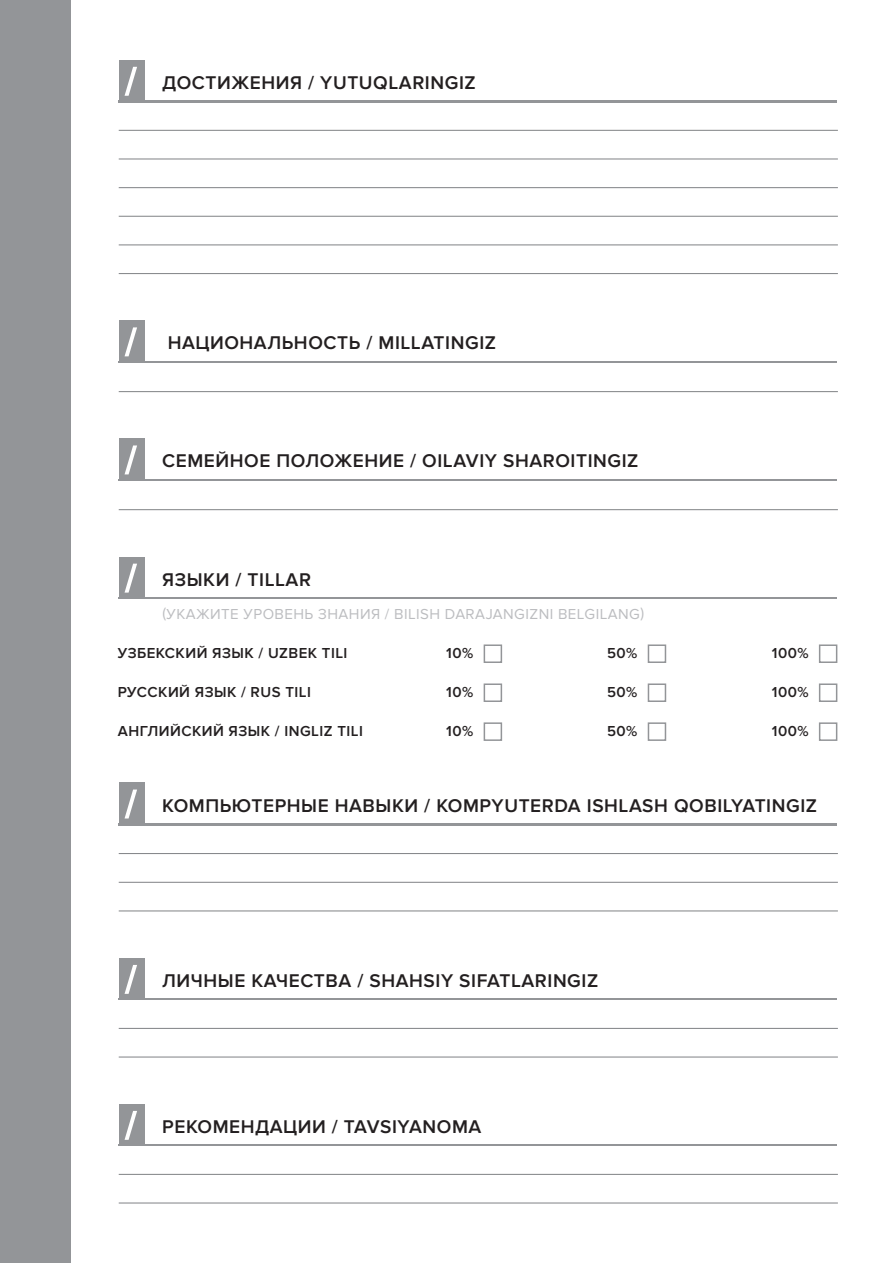
<style>
.page{position:relative;width:893px;height:1263px;background:#fff}
.page>*{position:absolute;margin:0;border:0;box-sizing:border-box;transform-origin:0 0}
.t1{font:600 19.05px "Proxima Nova";letter-spacing:.03em;color:#231f20}
.t2{font:600 15px "Proxima Nova";letter-spacing:.03em;color:#231f20}
.t3{font:15px "Proxima Nova";letter-spacing:.03em;color:#bcbdc0}
</style>
<div class="page">
<div style="left:0;top:0;width:70px;height:1263px;background:#939598"></div>
<div style="left:119px;top:60px;width:25px;height:40px;background:#939598"></div>
<hr style="left:119px;top:130px;width:719px;height:1px;background:#808285">
<hr style="left:119px;top:159px;width:719px;height:1px;background:#808285">
<hr style="left:119px;top:187px;width:719px;height:1px;background:#808285">
<svg style="left:125px;top:67px;width:12px;height:29px"></svg>
<hr style="left:118px;top:100px;width:719px;height:2px;background:#939598">
<hr style="left:119px;top:216px;width:719px;height:1px;background:#808285">
<hr style="left:119px;top:244px;width:719px;height:1px;background:#808285">
<hr style="left:119px;top:273px;width:719px;height:1px;background:#808285">
<div style="left:119px;top:321px;width:25px;height:40px;background:#939598"></div>
<hr style="left:119px;top:391px;width:719px;height:1px;background:#808285">
<svg style="left:125px;top:327px;width:12px;height:29px"></svg>
<hr style="left:118px;top:361px;width:719px;height:2px;background:#939598">
<div style="left:119px;top:439px;width:25px;height:40px;background:#939598"></div>
<hr style="left:119px;top:509px;width:719px;height:1px;background:#808285">
<svg style="left:125px;top:445px;width:12px;height:29px"></svg>
<hr style="left:118px;top:479px;width:719px;height:2px;background:#939598">
<div style="left:119px;top:557px;width:25px;height:40px;background:#939598"></div>
<svg style="left:125px;top:564px;width:12px;height:29px"></svg>
<hr style="left:118px;top:597px;width:719px;height:2px;background:#939598">
<div style="left:119px;top:958px;width:25px;height:40px;background:#939598"></div>
<hr style="left:119px;top:1028px;width:719px;height:1px;background:#808285">
<hr style="left:119px;top:1057px;width:719px;height:1px;background:#808285">
<svg style="left:125px;top:965px;width:12px;height:29px"></svg>
<hr style="left:118px;top:998px;width:719px;height:2px;background:#939598">
<div style="left:119px;top:1104px;width:25px;height:40px;background:#939598"></div>
<hr style="left:119px;top:1174px;width:719px;height:1px;background:#808285">
<hr style="left:119px;top:1202px;width:719px;height:1px;background:#808285">
<svg style="left:125px;top:1111px;width:12px;height:29px"></svg>
<hr style="left:118px;top:1144px;width:719px;height:2px;background:#939598">
<div style="left:119px;top:783px;width:25px;height:40px;background:#939598"></div>
<hr style="left:119px;top:853px;width:719px;height:1px;background:#808285">
<svg style="left:125px;top:789px;width:12px;height:29px"></svg>
<hr style="left:118px;top:823px;width:719px;height:2px;background:#939598">
<hr style="left:119px;top:882px;width:719px;height:1px;background:#808285">
<hr style="left:119px;top:910px;width:719px;height:1px;background:#808285">
<div style="left:484px;top:644px;width:18px;height:19px;border:2px solid #939598"></div>
<div style="left:648px;top:644px;width:18px;height:19px;border:2px solid #939598"></div>
<div style="left:819px;top:644px;width:18px;height:19px;border:2px solid #939598"></div>
<div style="left:484px;top:683px;width:18px;height:19px;border:2px solid #939598"></div>
<div style="left:648px;top:683px;width:18px;height:19px;border:2px solid #939598"></div>
<div style="left:819px;top:683px;width:18px;height:19px;border:2px solid #939598"></div>
<div style="left:484px;top:722px;width:18px;height:19px;border:2px solid #939598"></div>
<div style="left:648px;top:722px;width:18px;height:19px;border:2px solid #939598"></div>
<div style="left:819px;top:722px;width:18px;height:19px;border:2px solid #939598"></div>
<p class="t1" style="left:162px;top:71px;width:315px">ДОСТИЖЕНИЯ / YUTUQLARINGIZ</p>
<p class="t1" style="left:168px;top:332px;width:330px">НАЦИОНАЛЬНОСТЬ / MILLATINGIZ</p>
<p class="t1" style="left:162px;top:450px;width:478px">СЕМЕЙНОЕ ПОЛОЖЕНИЕ / OILAVIY SHAROITINGIZ</p>
<p class="t1" style="left:162px;top:568px;width:150px">ЯЗЫКИ / TILLAR</p>
<p class="t3" style="left:162px;top:605px;width:483px">(УКАЖИТЕ УРОВЕНЬ ЗНАНИЯ / BILISH DARAJANGIZNI BELGILANG)</p>
<p class="t2" style="left:446px;top:644px;width:29px">10%</p>
<p class="t2" style="left:607px;top:644px;width:32px">50%</p>
<p class="t2" style="left:772px;top:644px;width:38px">100%</p>
<p class="t2" style="left:118px;top:683px;width:195px">РУССКИЙ ЯЗЫК / RUS TILI</p>
<p class="t2" style="left:446px;top:683px;width:29px">10%</p>
<p class="t2" style="left:607px;top:683px;width:32px">50%</p>
<p class="t2" style="left:772px;top:683px;width:38px">100%</p>
<p class="t2" style="left:118px;top:722px;width:247px">АНГЛИЙСКИЙ ЯЗЫК / INGLIZ TILI</p>
<p class="t2" style="left:446px;top:722px;width:29px">10%</p>
<p class="t2" style="left:607px;top:722px;width:32px">50%</p>
<p class="t2" style="left:772px;top:722px;width:38px">100%</p>
<p class="t2" style="left:118px;top:644px;width:231px">УЗБЕКСКИЙ ЯЗЫК / UZBEK TILI</p>
<p class="t1" style="left:162px;top:794px;width:656px">КОМПЬЮТЕРНЫЕ НАВЫКИ / KOMPYUTERDA ISHLASH QOBILYATINGIZ</p>
<p class="t1" style="left:162px;top:969px;width:438px">ЛИЧНЫЕ КАЧЕСТВА / SHAHSIY SIFATLARINGIZ</p>
<p class="t1" style="left:162px;top:1115px;width:321px">РЕКОМЕНДАЦИИ / TAVSIYANOMA</p>
</div>
